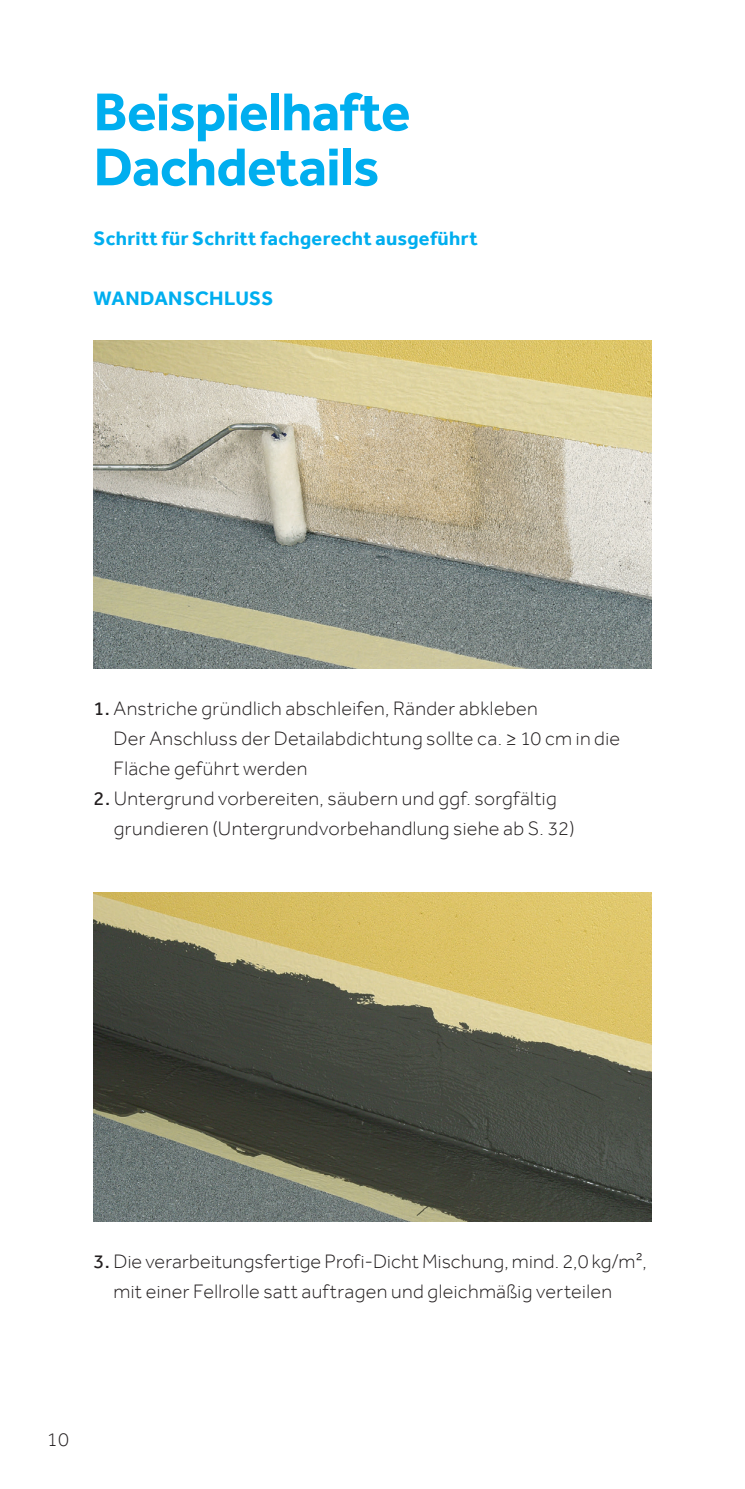
<style>
.page{position:relative;width:745px;height:1489px;background:#fff}
.page>*{position:absolute;margin:0;border:0;box-sizing:border-box;transform-origin:0 0}
.t1{font:700 55px/55px "Effra";letter-spacing:-.01em;color:#00aeef}
.t2{font:300 20px/30px "Effra";letter-spacing:.015em;color:#231f20}
.t3{font:700 20px "Effra";letter-spacing:.015em;color:#00aeef}
.s1{font-weight:400}
</style>
<div class="page">
<img style="left:94px;top:340px;width:557px;height:328px">
<img style="left:94px;top:892px;width:557px;height:329px">
<h1 class="t1" style="left:94px;top:84px;width:318px">Beispielhafte<br>Dachdetails</h1>
<p class="t3" style="left:94px;top:227px;width:385px">Schritt für Schritt fachgerecht ausgeführt</p>
<p class="t3" style="left:94px;top:287px;width:181px">WANDANSCHLUSS</p>
<p class="t2" style="left:113px;top:693px;width:508px;text-indent:-20px"><span class="s1">1.</span> Anstriche gründlich abschleifen, Ränder abkleben<br>Der Anschluss der Detailabdichtung sollte ca. ≥ 10 cm in die<br>Fläche geführt werden</p>
<p class="t2" style="left:114px;top:783px;width:462px;text-indent:-20px"><span class="s1">2.</span> Untergrund vorbereiten, säubern und ggf. sorgfältig grundieren (Untergrundvorbehandlung siehe ab S. 32)</p>
<p class="t2" style="left:113px;top:1246px;width:534px;text-indent:-20px"><span class="s1">3.</span> Die verarbeitungsfertige Profi-Dicht Mischung, mind. 2,0 kg/m², mit einer Fellrolle satt auftragen und gleichmäßig verteilen</p>
<p class="t2" style="left:47px;top:1423px;width:24px">10</p>
</div>
